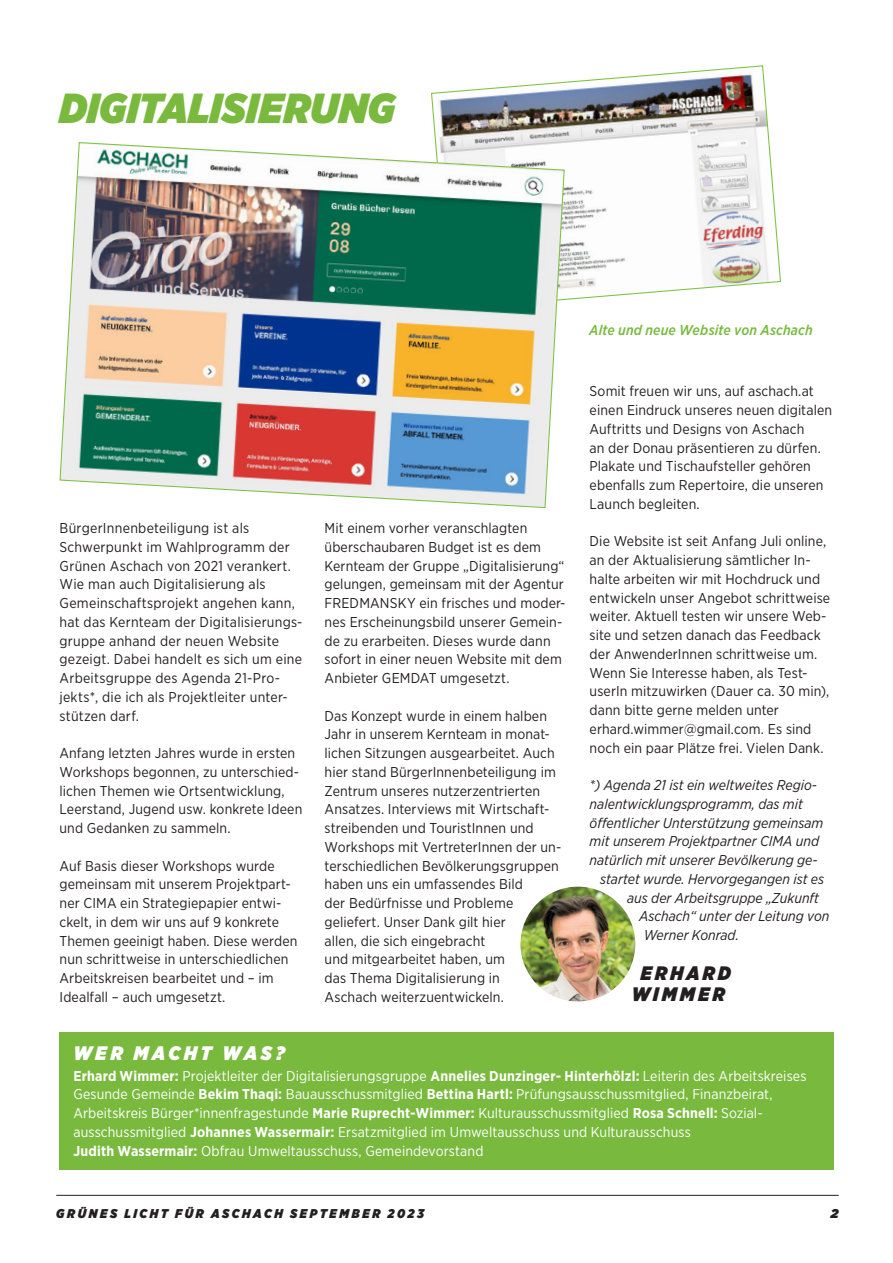
<style>
.page{position:relative;width:893px;height:1263px;background:#fff}
.page>*{position:absolute;margin:0;border:0;box-sizing:border-box;transform-origin:0 0}
.gz_titel_green{font:italic 900 42px "Gotham Narrow";letter-spacing:.005em;color:#79ba3e}
.gz_autor_in_schwarz{font:italic 900 19.5px/21px "Gotham Narrow";letter-spacing:.165em;color:#231f20;text-align:center}
.gz_kasten_titel{font:italic 900 19.5px "Gotham Narrow";letter-spacing:.18em;color:#fff}
.gz_text_n{font:14.25px/18.8px "Gotham Narrow";letter-spacing:.01em;color:#231f20}
.gz_kasten_text_mediu{font:14.25px/18.8px "Gotham Narrow";letter-spacing:.01em;color:#fff}
.gz_text_n-2{font:italic 14.25px "Gotham Narrow";color:#231f20}
.gz_2020_Bildtext{font:italic 500 14.25px "Gotham Narrow";letter-spacing:.01em;color:#79ba3e}
.t1{font:italic 900 12.75px "Gotham Narrow";letter-spacing:.2em;color:#231f20}
.t2{font:italic 900 12.75px "Gotham";color:#231f20}
.s1{font-weight:700}
</style>
<div class="page">
<hr style="left:56px;top:1195px;width:783px;height:1px;background:#231f20">
<img style="left:431px;top:65px;width:350px;height:235px">
<img style="left:59px;top:141px;width:506px;height:368px">
<div style="left:60px;top:1031px;width:774px;height:138px;background:#79ba3e"></div>
<img style="left:520px;top:887px;width:115px;height:114px;border-radius:57px">
<p class="gz_titel_green" style="left:60px;top:80px;width:337px">DIGITALISIERUNG</p>
<p class="gz_text_n" style="left:60px;top:518px;width:245px">BürgerInnenbeteiligung ist als Schwerpunkt im Wahlprogramm der Grünen Aschach von 2021 verankert.<br>Wie man auch Digitalisierung als Gemeinschaftsprojekt angehen kann, hat das Kernteam der Digitalisierungs&shy;gruppe anhand der neuen Website gezeigt. Dabei handelt es sich um eine Arbeitsgruppe des Agenda 21-Pro&shy;jekts*, die ich als Projektleiter unter&shy;stützen darf.</p>
<p class="gz_text_n" style="left:60px;top:743px;width:244px">Anfang letzten Jahres wurde in ersten Workshops begonnen, zu unterschied&shy;lichen Themen wie Ortsentwicklung, Leerstand, Jugend usw. konkrete Ideen und Gedanken zu sammeln.</p>
<p class="gz_text_n" style="left:60px;top:856px;width:239px">Auf Basis dieser Workshops wurde gemeinsam mit unserem Projektpart&shy;ner CIMA ein Strategiepapier entwi&shy;ckelt, in dem wir uns auf 9 konkrete Themen geeinigt haben. Diese werden nun schrittweise in unterschiedlichen Arbeitskreisen bearbeitet und – im Idealfall – auch umgesetzt.</p>
<p class="gz_kasten_titel" style="left:73px;top:1039px;width:213px">WER MACHT WAS?</p>
<p class="gz_text_n" style="left:325px;top:518px;width:242px">Mit einem vorher veranschlagten überschaubaren Budget ist es dem Kernteam der Gruppe „Digitalisierung“ gelungen, gemeinsam mit der Agentur FREDMANSKY ein frisches und moder&shy;nes Erscheinungsbild unserer Gemein&shy;de zu erarbeiten. Dieses wurde dann sofort in einer neuen Website mit dem Anbieter GEMDAT umgesetzt.</p>
<p class="gz_text_n" style="left:325px;top:706px;width:238px">Das Konzept wurde in einem halben Jahr in unserem Kernteam in monat&shy;lichen Sitzungen ausgearbeitet. Auch hier stand BürgerInnenbeteiligung im Zentrum unseres nutzerzentrierten Ansatzes. Interviews mit Wirtschaft&shy;streibenden und TouristInnen und Workshops mit VertreterInnen der un&shy;terschiedlichen Bevölkerungsgruppen haben uns ein umfassendes Bild<br>der Bedürfnisse und Probleme geliefert. Unser Dank gilt hier<br>allen, die sich eingebracht<br>und mitgearbeitet haben, um<br>das Thema Digitalisierung in<br>Aschach weiterzuentwickeln.</p>
<p class="gz_2020_Bildtext" style="left:589px;top:321px;width:225px">Alte und neue Website von Aschach</p>
<p class="gz_text_n" style="left:590px;top:382px;width:244px">Somit freuen wir uns, auf aschach.at einen Eindruck unseres neuen digitalen Auftritts und Designs von Aschach<br>an der Donau präsentieren zu dürfen.<br>Plakate und Tischaufsteller gehören ebenfalls zum Repertoire, die unseren Launch begleiten.</p>
<p class="gz_text_n" style="left:590px;top:532px;width:242px">Die Website ist seit Anfang Juli online, an der Aktualisierung sämtlicher In&shy;halte arbeiten wir mit Hochdruck und entwickeln unser Angebot schrittweise weiter. Aktuell testen wir unsere Web&shy;site und setzen danach das Feedback der AnwenderInnen schrittweise um.<br>Wenn Sie Interesse haben, als Test&shy;userIn mitzuwirken (Dauer ca. 30 min), dann bitte gerne melden unter erhard.wimmer@gmail.com. Es sind noch ein paar Plätze frei. Vielen Dank.</p>
<p class="gz_text_n-2" style="left:590px;top:776px;width:229px">*) Agenda 21 ist ein weltweites Regio-</p>
<p class="gz_text_n-2" style="left:590px;top:795px;width:215px">nalentwicklungsprogramm, das mit</p>
<p class="gz_text_n-2" style="left:590px;top:814px;width:235px">öffentlicher Unterstützung gemeinsam</p>
<p class="gz_text_n-2" style="left:590px;top:832px;width:231px">mit unserem Projektpartner CIMA und</p>
<p class="gz_text_n-2" style="left:590px;top:851px;width:230px">natürlich mit unserer Bevölkerung ge-</p>
<p class="gz_text_n-2" style="left:600px;top:870px;width:226px">startet wurde. Hervorgegangen ist es</p>
<p class="gz_text_n-2" style="left:627px;top:889px;width:193px">aus der Arbeitsgruppe „Zukunft</p>
<p class="gz_text_n-2" style="left:639px;top:907px;width:192px">Aschach“ unter der Leitung von</p>
<p class="gz_text_n-2" style="left:644px;top:926px;width:97px">Werner Konrad.</p>
<p class="gz_autor_in_schwarz" style="left:632px;top:962px;width:101px">ERHARD<br>WIMMER</p>
<p class="gz_kasten_text_mediu" style="left:73px;top:1066px;width:735px"><span class="s1">Erhard Wimmer:</span> Projektleiter der Digitalisierungsgruppe <span class="s1">Annelies Dunzinger- Hinterhölzl:</span> Leiterin des Arbeitskreises Gesunde Gemeinde <span class="s1">Bekim Thaqi:</span> Bauausschussmitglied <span class="s1">Bettina Hartl:</span> Prüfungsausschussmitglied, Finanzbeirat, Arbeitskreis Bürger*innenfragestunde <span class="s1">Marie Ruprecht-Wimmer:</span> Kulturausschussmitglied <span class="s1">Rosa Schnell:</span> Sozial&shy;ausschussmitglied <span class="s1">Johannes Wassermair:</span> Ersatzmitglied im Umweltausschuss und Kulturausschuss<br><span class="s1">Judith Wassermair:</span> Obfrau Umweltausschuss, Gemeindevorstand</p>
<p class="t1" style="left:56px;top:1205px;width:369px">GRÜNES LICHT FÜR ASCHACH SEPTEMBER 2023</p>
<p class="t2" style="left:830px;top:1204px;width:10px">2</p>
</div>
